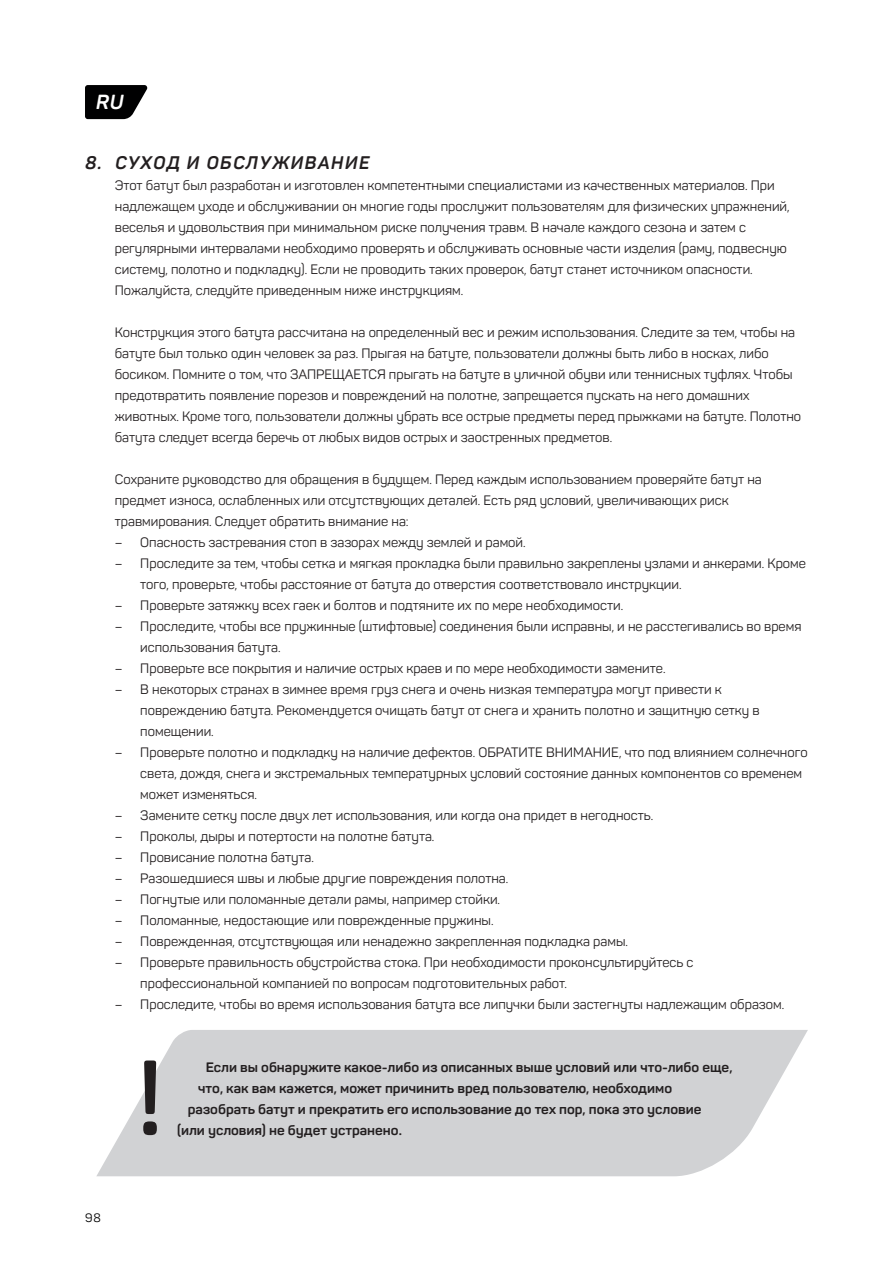
<style>
.page{position:relative;width:893px;height:1263px;background:#fff}
.page>*{position:absolute;margin:0;border:0;box-sizing:border-box;transform-origin:0 0}
.t1{font:700 99.9px "Panton";color:#231f20}
.t2{font:italic 700 20.1px "Panton";color:#fff}
.t3{font:italic 700 18px "Panton";letter-spacing:.085em;color:#231f20}
.t4{font:13.5px/21px "Panton";color:#231f20}
.t5{font:700 13.5px "Panton";color:#231f20;scale:1.06 1}
.t6{font:12px "Panton";color:#000001}
</style>
<div class="page">
<svg style="left:85px;top:85px;width:63px;height:34px;background:#242424"></svg>
<svg style="left:96px;top:1030px;width:712px;height:146px;background:#d6d7d9"></svg>
<h2 class="t2" style="left:96px;top:90px;width:29px">RU</h2>
<h3 class="t3" style="left:85px;top:151px;width:286px">8. CУХОД И ОБСЛУЖИВАНИЕ</h3>
<p class="t4" style="left:115px;top:175px;width:676px">Этот батут был разработан и изготовлен компетентными специалистами из качественных материалов. При надлежащем уходе и обслуживании он многие годы прослужит пользователям для физических упражнений, веселья и удовольствия при минимальном риске получения травм. В начале каждого сезона и затем с регулярными интервалами необходимо проверять и обслуживать основные части изделия (раму, подвесную систему, полотно и подкладку). Если не проводить таких проверок, батут станет источником опасности.<br>Пожалуйста, следуйте приведенным ниже инструкциям.</p>
<p class="t4" style="left:115px;top:322px;width:688px">Конструкция этого батута рассчитана на определенный вес и режим использования. Следите за тем, чтобы на батуте был только один человек за раз. Прыгая на батуте, пользователи должны быть либо в носках, либо босиком. Помните о том, что ЗАПРЕЩАЕТСЯ прыгать на батуте в уличной обуви или теннисных туфлях. Чтобы предотвратить появление порезов и повреждений на полотне, запрещается пускать на него домашних животных. Кроме того, пользователи должны убрать все острые предметы перед прыжками на батуте. Полотно батута следует всегда беречь от любых видов острых и заостренных предметов.</p>
<p class="t4" style="left:115px;top:469px;width:648px">Сохраните руководство для обращения в будущем. Перед каждым использованием проверяйте батут на предмет износа, ослабленных или отсутствующих деталей. Есть ряд условий, увеличивающих риск травмирования. Следует обратить внимание на:</p>
<p class="t4" style="left:115px;top:532px;width:412px">– Опасность застревания стоп в зазорах между землей и рамой.</p>
<p class="t4" style="left:140px;top:553px;width:667px;text-indent:-26px">– Проследите за тем, чтобы сетка и мягкая прокладка были правильно закреплены узлами и анкерами. Кроме того, проверьте, чтобы расстояние от батута до отверстия соответствовало инструкции.</p>
<p class="t4" style="left:115px;top:595px;width:510px">– Проверьте затяжку всех гаек и болтов и подтяните их по мере необходимости.</p>
<p class="t4" style="left:140px;top:616px;width:663px;text-indent:-26px">– Проследите, чтобы все пружинные (штифтовые) соединения были исправны, и не расстегивались во время использования батута.</p>
<p class="t4" style="left:115px;top:658px;width:552px">– Проверьте все покрытия и наличие острых краев и по мере необходимости замените.</p>
<p class="t4" style="left:140px;top:679px;width:621px;text-indent:-26px">– В некоторых странах в зимнее время груз снега и очень низкая температура могут привести к повреждению батута. Рекомендуется очищать батут от снега и хранить полотно и защитную сетку в помещении.</p>
<p class="t4" style="left:140px;top:742px;width:669px;text-indent:-26px">– Проверьте полотно и подкладку на наличие дефектов. ОБРАТИТЕ ВНИМАНИЕ, что под влиянием солнечного света, дождя, снега и экстремальных температурных условий состояние данных компонентов со временем может изменяться.</p>
<p class="t4" style="left:115px;top:805px;width:540px">– Замените сетку после двух лет использования, или когда она придет в негодность.</p>
<p class="t4" style="left:115px;top:826px;width:321px">– Проколы, дыры и потертости на полотне батута.</p>
<p class="t4" style="left:115px;top:847px;width:201px">– Провисание полотна батута.</p>
<p class="t4" style="left:115px;top:868px;width:395px">– Разошедшиеся швы и любые другие повреждения полотна.</p>
<p class="t4" style="left:115px;top:889px;width:387px">– Погнутые или поломанные детали рамы, например стойки.</p>
<p class="t4" style="left:115px;top:910px;width:380px">– Поломанные, недостающие или поврежденные пружины.</p>
<p class="t4" style="left:115px;top:931px;width:515px">– Поврежденная, отсутствующая или ненадежно закрепленная подкладка рамы.</p>
<p class="t4" style="left:140px;top:952px;width:555px;text-indent:-26px">– Проверьте правильность обустройства стока. При необходимости проконсультируйтесь с профессиональной компанией по вопросам подготовительных работ.</p>
<p class="t4" style="left:115px;top:994px;width:671px">– Проследите, чтобы во время использования батута все липучки были застегнуты надлежащим образом.</p>
<p class="t6" style="left:85px;top:1210px;width:17px">98</p>
<h1 class="t1" style="left:138px;top:1037px;width:26px">!</h1>
<p class="t5" style="left:206px;top:1059px;width:498px">Если вы обнаружите какое-либо из описанных выше условий или что-либо еще,</p>
<p class="t5" style="left:198px;top:1080px;width:449px">что, как вам кажется, может причинить вред пользователю, необходимо</p>
<p class="t5" style="left:188px;top:1101px;width:486px">разобрать батут и прекратить его использование до тех пор, пока это условие</p>
<p class="t5" style="left:177px;top:1122px;width:213px">(или условия) не будет устранено.</p>
</div>
